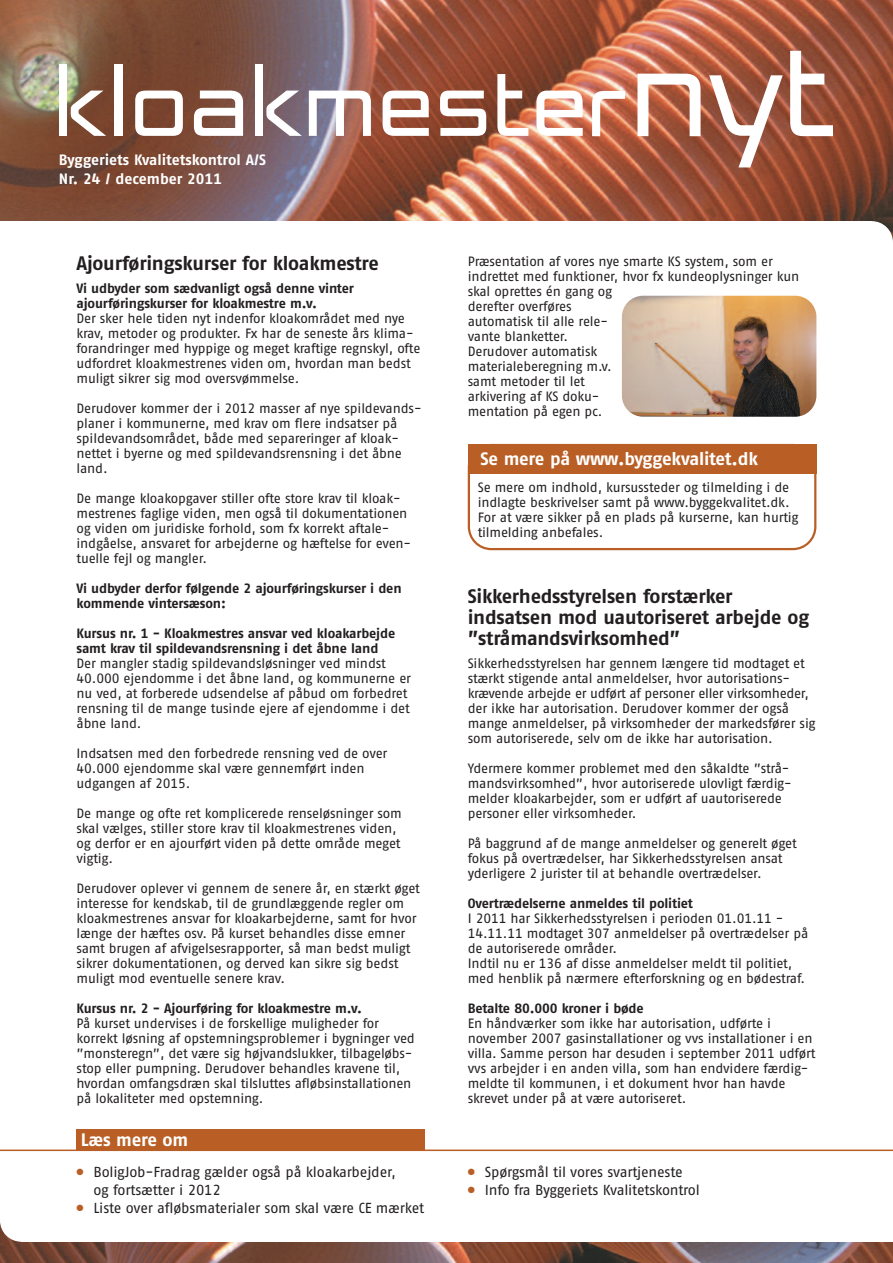
<style>
.page{position:relative;width:893px;height:1263px;background:#fff}
.page>*{position:absolute;margin:0;border:0;box-sizing:border-box;transform-origin:0 0}
.t1{font:19.5px/21px "Fago No Bold Tf";letter-spacing:-.01em;color:#231f20}
.t2{font:18px "Fago No Bold Tf";letter-spacing:-.015em;color:#fff}
.t3{font:15px/19.5px "Fago No Bold Tf";color:#fff}
.t4{font:14.55px/18px "Fago No Regular Tf";letter-spacing:-.015em;color:#231f20}
.t5{font:13.5px/15px "Fago No Regular Tf";letter-spacing:-.015em;color:#231f20}
.t6{font:13.5px/15px "Fago No Bold Tf";letter-spacing:-.01em;color:#231f20}
.s1{color:#b95f26}
</style>
<div class="page">
<img style="left:0;top:0;width:893px;height:238px">
<img style="left:0;top:1225px;width:893px;height:38px">
<div style="left:850px;top:221px;width:43px;height:43px;background:#fff;border-radius:50%"></div>
<div style="left:0;top:221px;width:872px;height:26px;background:#fff"></div>
<svg style="left:497px;top:74px;width:31px;height:62px"></svg>
<div style="left:59px;top:64px;width:8px;height:72px;background:#fff"></div>
<svg style="left:71px;top:91px;width:35px;height:45px"></svg>
<div style="left:255px;top:64px;width:8px;height:72px;background:#fff"></div>
<svg style="left:266px;top:91px;width:36px;height:45px"></svg>
<svg style="left:135px;top:91px;width:48px;height:45px"></svg>
<div style="left:114px;top:64px;width:9px;height:72px;background:#fff"></div>
<svg style="left:440px;top:91px;width:46px;height:45px"></svg>
<svg style="left:309px;top:91px;width:62px;height:45px"></svg>
<svg style="left:194px;top:91px;width:49px;height:45px"></svg>
<svg style="left:536px;top:91px;width:47px;height:45px"></svg>
<svg style="left:383px;top:91px;width:46px;height:45px"></svg>
<svg style="left:592px;top:91px;width:33px;height:45px"></svg>
<svg style="left:790px;top:51px;width:43px;height:85px"></svg>
<svg style="left:637px;top:74px;width:64px;height:62px"></svg>
<svg style="left:709px;top:75px;width:74px;height:92px"></svg>
<div style="left:0;top:1199px;width:43px;height:43px;background:#fff;border-radius:50%"></div>
<div style="left:21px;top:1216px;width:872px;height:26px;background:#fff"></div>
<hr style="left:0;top:1149px;width:893px;height:2px;background:#b95f26">
<div style="left:77px;top:1129px;width:348px;height:21px;background:#b95f26"></div>
<svg style="left:468px;top:474px;width:348px;height:76px"></svg>
<div style="left:468px;top:444px;width:348px;height:30px;background:#b95f26"></div>
<img style="left:622px;top:296px;width:194px;height:121px;border-radius:21px">
<p class="t3" style="left:59px;top:151px;width:209px">Byggeriets Kvalitetskontrol A/S<br>Nr. 24 / december 2011</p>
<h1 class="t1" style="left:77px;top:255px;width:304px">Ajourføringskurser for kloakmestre</h1>
<p class="t6" style="left:77px;top:282px;width:279px">Vi udbyder som sædvanligt også denne vinter ajourføringskurser for kloakmestre m.v.</p>
<p class="t5" style="left:77px;top:312px;width:345px">Der sker hele tiden nyt indenfor kloakområdet med nye krav, metoder og produkter. Fx har de seneste års klima&shy;forandringer med hyppige og meget kraftige regnskyl, ofte udfordret kloakmestrenes viden om, hvordan man bedst muligt sikrer sig mod oversvømmelse.</p>
<p class="t5" style="left:77px;top:402px;width:347px">Derudover kommer der i 2012 masser af nye spildevands&shy;planer i kommunerne, med krav om flere indsatser på spildevandsområdet, både med separeringer af kloak&shy;nettet i byerne og med spildevandsrensning i det åbne land.</p>
<p class="t5" style="left:77px;top:492px;width:336px">De mange kloakopgaver stiller ofte store krav til kloak&shy;mestrenes faglige viden, men også til dokumentationen og viden om juridiske forhold, som fx korrekt aftale&shy;indgåelse, ansvaret for arbejderne og hæftelse for even&shy;tuelle fejl og mangler.</p>
<p class="t6" style="left:77px;top:582px;width:327px">Vi udbyder derfor følgende 2 ajourføringskurser i den kommende vintersæson:</p>
<p class="t6" style="left:77px;top:627px;width:320px">Kursus nr. 1 - Kloakmestres ansvar ved kloakarbejde samt krav til spildevandsrensning i det åbne land</p>
<p class="t5" style="left:77px;top:657px;width:336px">Der mangler stadig spildevandsløsninger ved mindst 40.000 ejendomme i det åbne land, og kommunerne er nu ved, at forberede udsendelse af påbud om forbedret rensning til de mange tusinde ejere af ejendomme i det åbne land.</p>
<p class="t5" style="left:77px;top:747px;width:312px">Indsatsen med den forbedrede rensning ved de over<br>40.000 ejendomme skal være gennemført inden udgangen af 2015.</p>
<p class="t5" style="left:77px;top:807px;width:327px">De mange og ofte ret komplicerede renseløsninger som skal vælges, stiller store krav til kloakmestrenes viden, og derfor er en ajourført viden på dette område meget vigtig.</p>
<p class="t5" style="left:77px;top:882px;width:345px">Derudover oplever vi gennem de senere år, en stærkt øget interesse for kendskab, til de grundlæggende regler om kloakmestrenes ansvar for kloakarbejderne, samt for hvor længe der hæftes osv. På kurset behandles disse emner samt brugen af afvigelsesrapporter, så man bedst muligt sikrer dokumentationen, og derved kan sikre sig bedst muligt mod eventuelle senere krav.</p>
<p class="t6" style="left:77px;top:1002px;width:287px">Kursus nr. 2 - Ajourføring for kloakmestre m.v.</p>
<p class="t5" style="left:77px;top:1017px;width:340px">På kurset undervises i de forskellige muligheder for korrekt løsning af opstemningsproblemer i bygninger ved ”monsteregn”, det være sig højvandslukker, tilbageløbs&shy;stop eller pumpning. Derudover behandles kravene til, hvordan omfangsdræn skal tilsluttes afløbsinstallationen på lokaliteter med opstemning.</p>
<h2 class="t2" style="left:81px;top:1133px;width:109px">Læs mere om</h2>
<p class="t4" style="left:94px;top:1164px;width:304px;text-indent:-17px"><span class="s1">●</span> BoligJob-Fradrag gælder også på kloakarbejder, og fortsætter i 2012</p>
<p class="t4" style="left:77px;top:1200px;width:349px"><span class="s1">●</span> Liste over afløbsmaterialer som skal være CE mærket</p>
<p class="t5" style="left:468px;top:255px;width:333px">Præsentation af vores nye smarte KS system, som er indrettet med funktioner, hvor fx kundeoplysninger kun skal oprettes én gang og<br>derefter overføres<br>automatisk til alle rele-<br>vante blanketter.<br>Derudover automatisk<br>materialeberegning m.v.<br>samt metoder til let<br>arkivering af KS doku-<br>mentation på egen pc.</p>
<h2 class="t2" style="left:480px;top:452px;width:279px">Se mere på www.byggekvalitet.dk</h2>
<p class="t5" style="left:478px;top:481px;width:322px">Se mere om indhold, kursussteder og tilmelding i de indlagte beskrivelser samt på www.byggekvalitet.dk.<br>For at være sikker på en plads på kurserne, kan hurtig tilmelding anbefales.</p>
<h1 class="t1" style="left:468px;top:588px;width:343px">Sikkerhedsstyrelsen forstærker indsatsen mod uautoriseret arbejde og ”stråmandsvirksomhed”</h1>
<p class="t5" style="left:468px;top:657px;width:349px">Sikkerhedsstyrelsen har gennem længere tid modtaget et stærkt stigende antal anmeldelser, hvor autorisations&shy;krævende arbejde er udført af personer eller virksomheder, der ikke har autorisation. Derudover kommer der også mange anmeldelser, på virksomheder der markedsfører sig som autoriserede, selv om de ikke har autorisation.</p>
<p class="t5" style="left:468px;top:762px;width:325px">Ydermere kommer problemet med den såkaldte ”strå&shy;mandsvirksomhed”, hvor autoriserede ulovligt færdig&shy;melder kloakarbejder, som er udført af uautoriserede personer eller virksomheder.</p>
<p class="t5" style="left:468px;top:837px;width:331px">På baggrund af de mange anmeldelser og generelt øget fokus på overtrædelser, har Sikkerhedsstyrelsen ansat yderligere 2 jurister til at behandle overtrædelser.</p>
<p class="t6" style="left:468px;top:897px;width:227px">Overtrædelserne anmeldes til politiet</p>
<p class="t5" style="left:468px;top:912px;width:342px">I 2011 har Sikkerhedsstyrelsen i perioden 01.01.11 - 14.11.11 modtaget 307 anmeldelser på overtrædelser på de autoriserede områder.<br>Indtil nu er 136 af disse anmeldelser meldt til politiet, med henblik på nærmere efterforskning og en bødestraf.</p>
<p class="t6" style="left:468px;top:1002px;width:178px">Betalte 80.000 kroner i bøde</p>
<p class="t5" style="left:468px;top:1017px;width:349px">En håndværker som ikke har autorisation, udførte i november 2007 gasinstallationer og vvs installationer i en villa. Samme person har desuden i september 2011 udført vvs arbejder i en anden villa, som han endvidere færdig&shy;meldte til kommunen, i et dokument hvor han havde skrevet under på at være autoriseret.</p>
<p class="t4" style="left:468px;top:1164px;width:217px"><span class="s1">●</span> Spørgsmål til vores svartjeneste</p>
<p class="t4" style="left:468px;top:1182px;width:234px"><span class="s1">●</span> Info fra Byggeriets Kvalitetskontrol</p>
</div>
